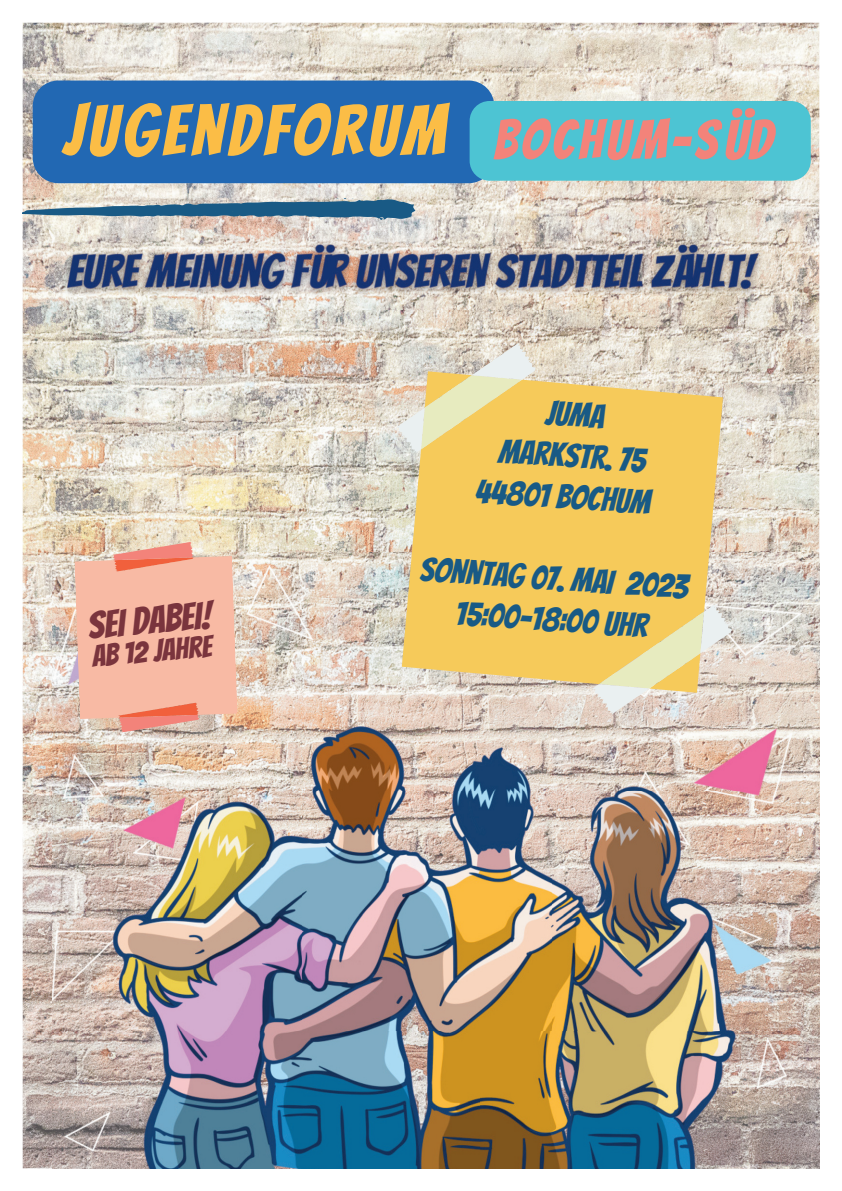
<style>
.page{position:relative;width:842px;height:1191px;background:#fff}
.page>*{position:absolute;margin:0;border:0;box-sizing:border-box;transform-origin:0 0}
.t1{font:70.1px "Bangers";letter-spacing:.07em;color:#fbbd46}
.t2{font:37.8px "Bangers";color:#7a343d}
.t3{font:33.5px/41.1px "Bangers";color:#195a85;text-align:center}
.t4{font:30.2px "Bangers";color:#7a343d}
.s1{font-size:54.7px;color:#f3837a}
</style>
<div class="page">
<img style="left:23px;top:23px;width:796px;height:213px">
<img style="left:23px;top:236px;width:33px;height:932px">
<img style="left:751px;top:236px;width:68px;height:322px">
<img style="left:56px;top:309px;width:695px;height:243px">
<img style="left:803px;top:558px;width:16px;height:610px">
<img style="left:52px;top:552px;width:751px;height:616px">
<svg style="left:23px;top:198px;width:392px;height:22px;background:#7493a5"></svg>
<div style="left:33px;top:81px;width:461px;height:102px;background:#2268b3;border-radius:26px"></div>
<div style="left:470px;top:101px;width:341px;height:80px;background:#4dc4d3"></div>
<img style="left:56px;top:233px;width:715px;height:76px">
<svg style="left:74px;top:542px;width:163px;height:190px;background:#f3b6a1"></svg>
<svg style="left:402px;top:380px;width:321px;height:304px;background:#f3ca63"></svg>
<svg style="left:396px;top:343px;width:140px;height:110px;background:#e9d7a2"></svg>
<svg style="left:592px;top:605px;width:140px;height:110px;background:#ead6a0"></svg>
<h1 class="t1" style="left:63px;top:78px;width:710px">JUGENDFORUM <span class="s1">BOCHUM-SÜD</span></h1>
<p class="t3" style="left:483px;top:385px;width:177px;rotate:4deg">JUMA<br>MARKSTR. 75<br>44801 BOCHUM</p>
<p class="t3" style="left:422px;top:546px;width:270px;rotate:4deg">SONNTAG 07. MAI 2023</p>
<p class="t2" style="left:85px;top:597px;width:125px;rotate:-5deg">SEI DABEI!</p>
<p class="t3" style="left:457px;top:590px;width:194px;rotate:4deg">15:00-18:00 UHR</p>
<p class="t4" style="left:90px;top:634px;width:122px;rotate:-5deg">AB 12 JAHRE</p>
</div>
